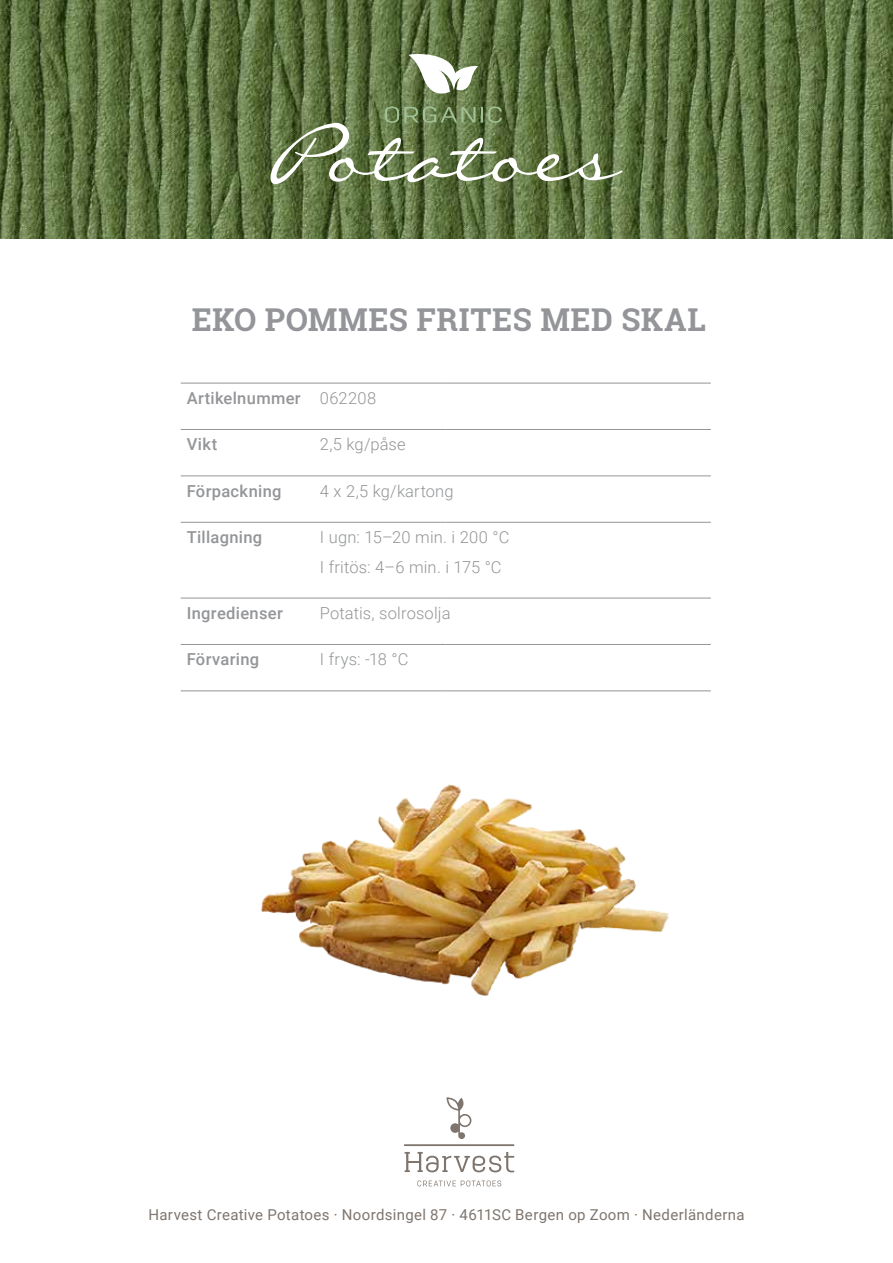
<style>
.page{position:relative;width:893px;height:1263px;background:#fff}
.page>*{position:absolute;margin:0;border:0;box-sizing:border-box;transform-origin:0 0}
.t1{font:700 31.5px "Roboto Slab";letter-spacing:.015em;color:#939598}
.t2{font:300 16.5px/29.4px "Roboto";letter-spacing:.01em;color:#939598}
.t3{font:500 16.5px "Roboto";letter-spacing:.02em;color:#939598}
.t4{font:15px "Roboto";letter-spacing:.02em;color:#7e756e}
.s1{font-weight:300}
</style>
<div class="page">
<hr style="left:181px;top:429px;width:133px;height:1px;background:#939598">
<hr style="left:314px;top:429px;width:131px;height:1px;background:#939598">
<hr style="left:445px;top:429px;width:266px;height:1px;background:#939598">
<hr style="left:181px;top:475px;width:133px;height:1px;background:#939598">
<hr style="left:314px;top:475px;width:131px;height:1px;background:#939598">
<hr style="left:445px;top:475px;width:266px;height:1px;background:#939598">
<hr style="left:181px;top:522px;width:133px;height:1px;background:#939598">
<hr style="left:314px;top:522px;width:131px;height:1px;background:#939598">
<hr style="left:445px;top:522px;width:266px;height:1px;background:#939598">
<hr style="left:181px;top:598px;width:133px;height:1px;background:#939598">
<hr style="left:314px;top:598px;width:131px;height:1px;background:#939598">
<hr style="left:445px;top:598px;width:266px;height:1px;background:#939598">
<hr style="left:181px;top:644px;width:133px;height:1px;background:#939598">
<hr style="left:314px;top:644px;width:131px;height:1px;background:#939598">
<hr style="left:445px;top:644px;width:266px;height:1px;background:#939598">
<hr style="left:181px;top:383px;width:133px;height:1px;background:#939598">
<hr style="left:314px;top:383px;width:131px;height:1px;background:#939598">
<hr style="left:445px;top:383px;width:266px;height:1px;background:#939598">
<hr style="left:181px;top:690px;width:133px;height:1px;background:#939598">
<hr style="left:445px;top:690px;width:266px;height:1px;background:#939598">
<img style="left:249px;top:690px;width:435px;height:306px">
<img style="left:0;top:0;width:893px;height:238px">
<svg style="left:270px;top:107px;width:352px;height:77px;background:#73855b"></svg>
<svg style="left:408px;top:53px;width:70px;height:42px"></svg>
<svg style="left:405px;top:1152px;width:109px;height:20px"></svg>
<svg style="left:417px;top:1180px;width:84px;height:6px"></svg>
<svg style="left:404px;top:1097px;width:110px;height:49px"></svg>
<h1 class="t1" style="left:192px;top:298px;width:516px">EKO POMMES FRITES MED SKAL</h1>
<p class="t3" style="left:187px;top:387px;width:191px">Artikelnummer <span class="s1">062208</span></p>
<p class="t3" style="left:187px;top:433px;width:32px">Vikt</p>
<p class="t2" style="left:320px;top:429px;width:87px">2,5 kg/påse</p>
<p class="t3" style="left:187px;top:479px;width:96px">Förpackning</p>
<p class="t2" style="left:320px;top:476px;width:135px">4 x 2,5 kg/kartong</p>
<p class="t3" style="left:187px;top:526px;width:77px">Tillagning</p>
<p class="t2" style="left:320px;top:522px;width:191px">I ugn: 15–20 min. i 200 °C<br>I fritös: 4–6 min. i 175 °C</p>
<p class="t3" style="left:187px;top:601px;width:98px">Ingredienser</p>
<p class="t2" style="left:320px;top:598px;width:132px">Potatis, solrosolja</p>
<p class="t3" style="left:187px;top:648px;width:74px">Förvaring</p>
<p class="t2" style="left:320px;top:644px;width:90px">I frys: -18 °C</p>
<p class="t4" style="left:148px;top:1204px;width:598px">Harvest Creative Potatoes · Noordsingel 87 · 4611SC Bergen op Zoom · Nederländerna</p>
</div>
